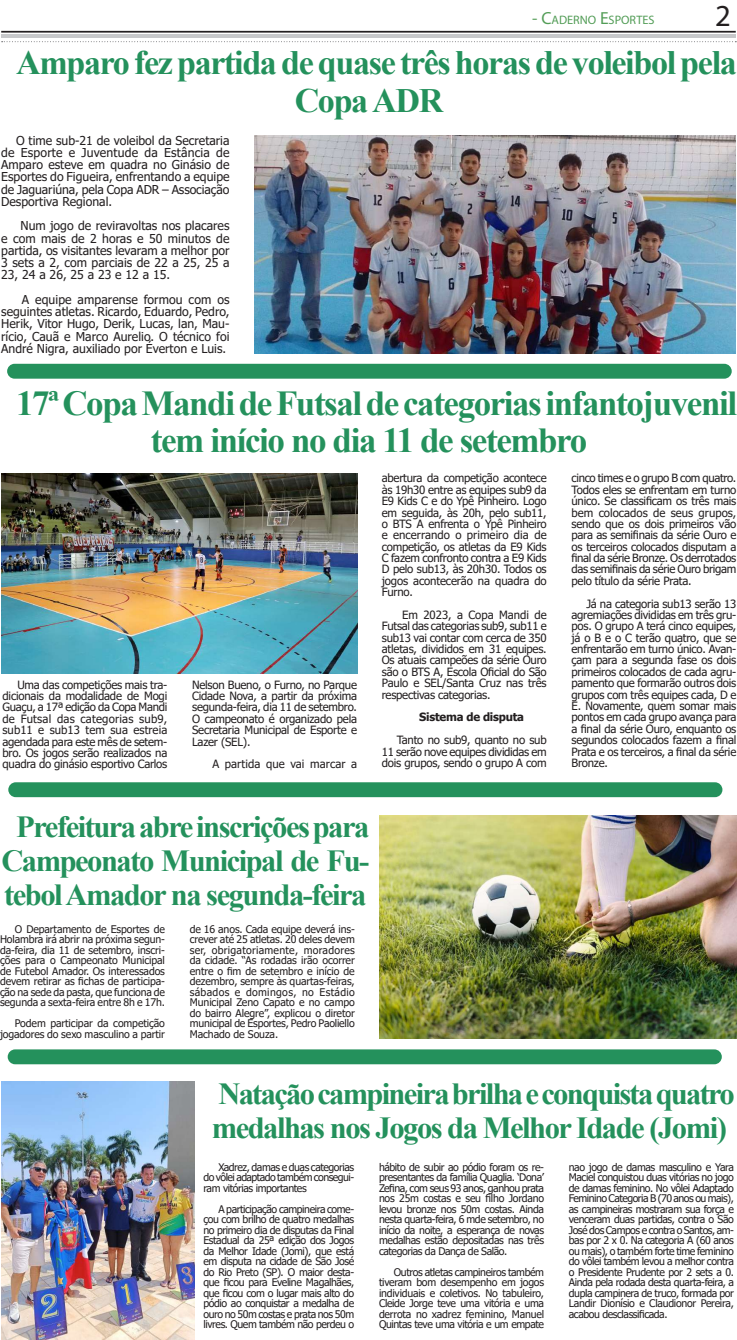
<style>
.page{position:relative;width:737px;height:1340px;background:#fff}
.page>*{position:absolute;margin:0;border:0;box-sizing:border-box;transform-origin:0 0}
.t1{font:700 35px/36.8px "Times New Roman";letter-spacing:-.04em;color:#24915c;text-align:center}
.t2{font:700 34.12px/38.5px "Times New Roman";letter-spacing:-.04em;color:#24915c;text-align:center}
.t3{font:700 30.62px/34.1px "Times New Roman";letter-spacing:-.05em;color:#24915c;text-align:center}
.t4{font:30.62px "Myriad Pro";color:#231f20}
.t5{font:12.25px/12.2px "Tahoma";color:#231f20;text-align:justify}
.t6{font:12.25px "Myriad Pro";color:#539d57}
.t7{font:11.38px/11.4px "Tahoma";letter-spacing:-.02em;color:#231f20;text-align:justify}
.t8{font:11.38px "Tahoma";letter-spacing:.01em;color:#231f20}
.t9{font:700 11.38px "Tahoma";letter-spacing:-.02em;color:#231f20}
.t10{font:10.5px/10.5px "Tahoma";letter-spacing:-.035em;color:#231f20;text-align:justify}
.t11{font:10.5px/10.5px "Tahoma";letter-spacing:-.01em;color:#231f20;text-align:right}
.s1{font-size:17.5px}
</style>
<div class="page">
<hr style="left:1px;top:35px;width:734px;height:3px;background:#c7c8ca">
<hr style="left:1px;top:31px;width:734px;height:2px;background:#231f20">
<svg style="left:2px;top:41px;width:734px;height:1px"></svg>
<div style="left:7px;top:364px;width:724px;height:14px;background:#24915c;border-radius:7px"></div>
<div style="left:8px;top:782px;width:714px;height:15px;background:#24915c;border-radius:7px"></div>
<div style="left:8px;top:1049px;width:713px;height:15px;background:#24915c;border-radius:7px"></div>
<img style="left:254px;top:135px;width:481px;height:218px">
<img style="left:1px;top:473px;width:356px;height:201px">
<img style="left:379px;top:815px;width:358px;height:223px">
<img style="left:1px;top:1081px;width:194px;height:258px">
<p class="t6" style="left:532px;top:13px;width:124px"><span class="s1">- C</span>ADERNO <span class="s1">E</span>SPORTES</p>
<h3 class="t4" style="left:715px;top:-3px;width:17px">2</h3>
<h2 class="t2" style="left:16px;top:42px;width:722px">Amparo fez partida de quase três horas de voleibol pela<br>Copa ADR</h2>
<p class="t5" style="left:1px;top:135px;width:230px;text-indent:15px">O time sub-21 de voleibol da Secretaria de Esporte e Juventude da Estância de Amparo esteve em quadra no Ginásio de Esportes do Figueira, enfrentando a equipe de Jaguariúna, pela Copa ADR – Associação Desportiva Regional.</p>
<p class="t5" style="left:1px;top:220px;width:230px;text-indent:19px">Num jogo de reviravoltas nos placares e com mais de 2 horas e 50 minutos de partida, os visitantes levaram a melhor por 3 sets a 2, com parciais de 22 a 25, 25 a 23, 24 a 26, 25 a 23 e 12 a 15.</p>
<p class="t5" style="left:1px;top:294px;width:230px;text-indent:21px">A equipe amparense formou com os seguintes atletas. Ricardo, Eduardo, Pedro, Herik, Vitor Hugo, Derik, Lucas, lan, Mau&shy;rício, Cauã e Marco Aurelio. O técnico foi André Nigra, auxiliado por Éverton e Luis.</p>
<h1 class="t1" style="left:16px;top:384px;width:722px">17ª Copa Mandi de Futsal de categorias infantojuvenil tem início no dia 11 de setembro</h1>
<p class="t7" style="left:2px;top:679px;width:166px;text-indent:15px">Uma das competições mais tra&shy;dicionais da modalidade de Mogi Guaçu, a 17ª edição da Copa Mandi de Futsal das categorias sub9, sub11 e sub13 tem sua estreia agendada para este mês de setem&shy;bro. Os jogos serão realizados na quadra do ginásio esportivo Carlos</p>
<p class="t7" style="left:192px;top:679px;width:166px">Nelson Bueno, o Furno, no Parque Cidade Nova, a partir da próxima segunda-feira, dia 11 de setembro.<br>O campeonato é organizado pela Secretaria Municipal de Esporte e Lazer (SEL).</p>
<p class="t8" style="left:212px;top:756px;width:146px">A partida que vai marcar a</p>
<p class="t7" style="left:382px;top:473px;width:166px">abertura da competição acontece às 19h30 entre as equipes sub9 da E9 Kids C e do Ypê Pinheiro. Logo em seguida, às 20h, pelo sub11, o BTS A enfrenta o Ypê Pinheiro e encerrando o primeiro dia de competição, os atletas da E9 Kids C fazem confronto contra a E9 Kids D pelo sub13, às 20h30. Todos os jogos acontecerão na quadra do Furno.</p>
<p class="t7" style="left:382px;top:609px;width:166px;text-indent:20px">Em 2023, a Copa Mandi de Futsal das categorias sub9, sub11 e sub13 vai contar com cerca de 350 atletas, divididos em 31 equipes.<br>Os atuais campeões da série Ouro são o BTS A, Escola Oficial do São Paulo e SEL/Santa Cruz nas três respectivas categorias.</p>
<p class="t9" style="left:419px;top:709px;width:106px">Sistema de disputa</p>
<p class="t7" style="left:382px;top:735px;width:166px;text-indent:15px">Tanto no sub9, quanto no sub 11 serão nove equipes divididas em dois grupos, sendo o grupo A com</p>
<h3 class="t3" style="left:1px;top:808px;width:369px">Prefeitura abre inscrições para<br>Campeonato Municipal de Fu&shy;tebol Amador na segunda-feira</h3>
<p class="t10" style="left:0;top:924px;width:166px;text-indent:15px">O Departamento de Esportes de Holambra irá abrir na próxima segun&shy;da-feira, dia 11 de setembro, inscri&shy;ções para o Campeonato Municipal de Futebol Amador. Os interessados devem retirar as fichas de participa&shy;ção na sede da pasta, que funciona de segunda a sexta-feira entre 8h e 17h.</p>
<p class="t11" style="left:0;top:1018px;width:166px">Podem participar da competição jogadores do sexo masculino a partir</p>
<p class="t10" style="left:190px;top:924px;width:166px">de 16 anos. Cada equipe deverá ins&shy;crever até 25 atletas. 20 deles devem ser, obrigatoriamente, moradores da cidade. “As rodadas irão ocorrer entre o fim de setembro e início de dezembro, sempre às quartas-feiras, sábados e domingos, no Estádio Municipal Zeno Capato e no campo do bairro Alegre”, explicou o diretor municipal de Esportes, Pedro Paoliello Machado de Souza.</p>
<p class="t7" style="left:571px;top:473px;width:166px">cinco times e o grupo B com quatro.<br>Todos eles se enfrentam em turno único. Se classificam os três mais bem colocados de seus grupos, sendo que os dois primeiros vão para as semifinais da série Ouro e os terceiros colocados disputam a final da série Bronze. Os derrotados das semifinais da série Ouro brigam pelo título da série Prata.</p>
<p class="t7" style="left:571px;top:598px;width:166px;text-indent:15px">Já na categoria sub13 serão 13 agremiações divididas em três gru&shy;pos. O grupo A terá cinco equipes, já o B e o C terão quatro, que se enfrentarão em turno único. Avan&shy;çam para a segunda fase os dois primeiros colocados de cada agru&shy;pamento que formarão outros dois grupos com três equipes cada, D e E. Novamente, quem somar mais pontos em cada grupo avança para a final da série Ouro, enquanto os segundos colocados fazem a final Prata e os terceiros, a final da série Bronze.</p>
<h3 class="t3" style="left:212px;top:1075px;width:525px;text-align:left">Natação campineira brilha e conquista quatro medalhas nos Jogos da Melhor Idade (Jomi)</h3>
<p class="t10" style="left:203px;top:1162px;width:152px;text-indent:15px">Xadrez, damas e duas categorias do vôlei adaptado também consegui&shy;ram vitórias importantes</p>
<p class="t10" style="left:203px;top:1204px;width:152px;text-indent:15px">A participação campineira come&shy;çou com brilho de quatro medalhas no primeiro dia de disputas da Final Estadual da 25ª edição dos Jogos da Melhor Idade (Jomi), que está em disputa na cidade de São José do Rio Preto (SP). O maior desta&shy;que ficou para Eveline Magalhães, que ficou com o lugar mais alto do pódio ao conquistar a medalha de ouro no 50m costas e prata nos 50m livres. Quem também não perdeu o</p>
<p class="t10" style="left:379px;top:1162px;width:166px">hábito de subir ao pódio foram os re&shy;presentantes da família Quaglia. ‘Dona’ Zefina, com seus 93 anos, ganhou prata nos 25m costas e seu filho Jordano levou bronze nos 50m costas. Ainda nesta quarta-feira, 6 mde setembro, no início da noite, a esperança de novas medalhas estão depositadas nas três categorias da Dança de Salão.</p>
<p class="t10" style="left:379px;top:1267px;width:166px;text-indent:15px">Outros atletas campineiros também tiveram bom desempenho em jogos individuais e coletivos. No tabuleiro, Cleide Jorge teve uma vitória e uma derrota no xadrez feminino, Manuel Quintas teve uma vitória e um empate</p>
<p class="t10" style="left:569px;top:1162px;width:166px">nao jogo de damas masculino e Yara Maciel conquistou duas vitórias no jogo de damas feminino. No vôlei Adaptado Feminino Categoria B (70 anos ou mais), as campineiras mostraram sua força e venceram duas partidas, contra o São José dos Campos e contra o Santos, am&shy;bas por 2 x 0. Na categoria A (60 anos ou mais), o também forte time feminino do vôlei também levou a melhor contra o Presidente Prudente por 2 sets a 0.<br>Ainda pela rodada desta quarta-feira, a dupla campinera de truco, formada por Landir Dionísio e Claudionor Pereira, acabou desclassificada.</p>
</div>
